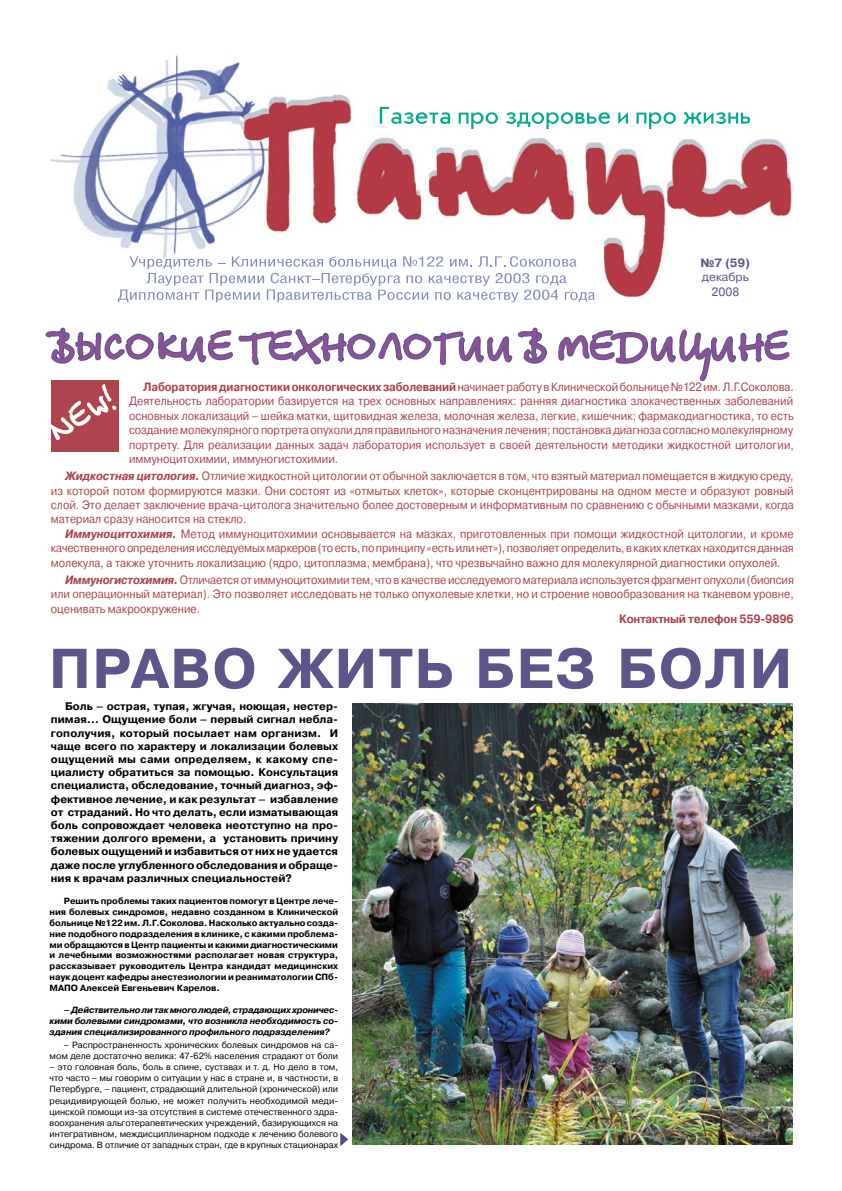
<style>
.page{position:relative;width:842px;height:1191px;background:#fff}
.page>*{position:absolute;margin:0;border:0;box-sizing:border-box;transform-origin:0 0}
.t1{font:700 56px "Pragmatica C";letter-spacing:.025em;color:#5e558a}
.t2{font:700 41px "Betina Script C";color:#8c5198}
.t3{font:12px/14.4px "Pragmatica C";color:#ad444e;text-align:justify;scale:.91 1}
.t4{font:700 12px "Pragmatica C";letter-spacing:-.02em;color:#ad444e;scale:.93 1}
.t5{font:12px/14.4px "Pragmatica C";color:#5e558a;text-align:center}
.t6{font:700 12px "Pragmatica C";color:#5e558a}
.t7{font:700 11px/13.2px "Pragmatica C";color:#000}
.t8{font:9px/11px "Pragmatica C";color:#000;text-align:right}
.t9{font:700 9px/10.8px "Pragmatica C";color:#000;text-align:justify}
.t10{font:italic 700 9px/10.8px "Pragmatica C";letter-spacing:-.01em;color:#000;text-align:justify}
.s1{font-weight:700}
.s2{font-weight:700;font-style:italic}
</style>
<div class="page">
<img style="left:50px;top:53px;width:742px;height:187px">
<svg style="left:380px;top:107px;width:70px;height:17px"></svg>
<svg style="left:459px;top:112px;width:39px;height:17px"></svg>
<svg style="left:506px;top:112px;width:104px;height:17px"></svg>
<svg style="left:618px;top:112px;width:10px;height:12px"></svg>
<svg style="left:636px;top:112px;width:40px;height:17px"></svg>
<svg style="left:684px;top:112px;width:66px;height:12px"></svg>
<svg style="left:45px;top:240px;width:745px;height:212px"></svg>
<div style="left:671px;top:244px;width:115px;height:67px;background:#fff"></div>
<svg style="left:340px;top:1132px;width:8px;height:14px"></svg>
<img style="left:352px;top:703px;width:440px;height:441px">
<p class="t6" style="left:700px;top:256px;width:51px">№7 (59)</p>
<p class="t5" style="left:702px;top:270px;width:48px">декабрь<br>2008</p>
<h2 class="t2" style="left:51px;top:322px;width:740px">Высокие технологии в медицине</h2>
<p class="t3" style="left:129px;top:380px;width:732px;text-indent:14px"><span class="s1">Лаборатория диагностики онкологических заболеваний</span> начинает работу в Клинической больнице №122 им. Л.Г.Соколова.<br>Деятельность лаборатории базируется на трех основных направлениях: ранняя диагностика злокачественных заболеваний основных локализаций – шейка матки, щитовидная железа, молочная железа, легкие, кишечник; фармакодиагностика, то есть создание молекулярного портрета опухоли для правильного назначения лечения; постановка диагноза согласно молекулярному портрету. Для реализации данных задач лаборатория использует в своей деятельности методики жидкостной цитологии, иммуноцитохимии, иммуногистохимии.</p>
<p class="t3" style="left:51px;top:469px;width:818px;text-indent:14px"><span class="s2">Жидкостная цитология.</span> Отличие жидкостной цитологии от обычной заключается в том, что взятый материал помещается в жидкую среду, из которой потом формируются мазки. Они состоят из «отмытых клеток», которые сконцентрированы на одном месте и образуют ровный слой. Это делает заключение врача-цитолога значительно более достоверным и информативным по сравнению с обычными мазками, когда материал сразу наносится на стекло.</p>
<p class="t3" style="left:51px;top:526px;width:818px;text-indent:14px"><span class="s2">Иммуноцитохимия.</span> Метод иммуноцитохимии основывается на мазках, приготовленных при помощи жидкостной цитологии, и кроме качественного определения исследуемых маркеров (то есть, по принципу «есть или нет»), позволяет определить, в каких клетках находится данная молекула, а также уточнить локализацию (ядро, цитоплазма, мембрана), что чрезвычайно важно для молекулярной диагностики опухолей.</p>
<p class="t3" style="left:51px;top:572px;width:818px;text-indent:14px"><span class="s2">Иммуногистохимия.</span> Отличается от иммуноцитохимии тем, что в качестве исследуемого материала используется фрагмент опухоли (биопсия или операционный материал). Это позволяет исследовать не только опухолевые клетки, но и строение новообразования на тканевом уровне, оценивать макроокружение.</p>
<p class="t4" style="left:619px;top:612px;width:189px">Контактный телефон 559-9896</p>
<h1 class="t1" style="left:49px;top:637px;width:745px">Право жить без боли</h1>
<p class="t7" style="left:51px;top:700px;width:289px;text-indent:14px">Боль – острая, тупая, жгучая, ноющая, нестер&shy;пимая… Ощущение боли – первый сигнал небла&shy;гополучия, который посылает нам организм. И чаще всего по характеру и локализации болевых ощущений мы сами определяем, к какому спе&shy;циалисту обратиться за помощью. Консультация специалиста, обследование, точный диагноз, эф&shy;фективное лечение, и как результат – избавление от страданий. Но что делать, если изматывающая боль сопровождает человека неотступно на про&shy;тяжении долгого времени, а установить причину болевых ощущений и избавиться от них не удается даже после углубленного обследования и обраще&shy;ния к врачам различных специальностей?</p>
<p class="t9" style="left:50px;top:896px;width:290px;text-indent:14px">Решить проблемы таких пациентов помогут в Центре лече&shy;ния болевых синдромов, недавно созданном в Клинической больнице №122 им. Л.Г.Соколова. Насколько актуально созда&shy;ние подобного подразделения в клинике, с какими проблема&shy;ми обращаются в Центр пациенты и какими диагностическими и лечебными возможностями располагает новая структура, рассказывает руководитель Центра кандидат медицинских наук доцент кафедры анестезиологии и реаниматологии СПб-МАПО Алексей Евгеньевич Карелов.</p>
<p class="t10" style="left:50px;top:1004px;width:290px;text-indent:14px">– Действительно ли так много людей, страдающих хроничес&shy;кими болевыми синдромами, что возникла необходимость со&shy;здания специализированного профильного подразделения?</p>
<p class="t8" style="left:50px;top:1040px;width:290px">– Распространенность хронических болевых синдромов на са&shy;мом деле достаточно велика: 47-62% населения страдают от боли</p>
<p class="t8" style="left:50px;top:1062px;width:290px;text-align:justify">– это головная боль, боль в спине, суставах и т. д. Но дело в том, что часто – мы говорим о ситуации у нас в стране и, в частности, в Петербурге, – пациент, страдающий длительной (хронической) или рецидивирующей болью, не может получить необходимой меди&shy;цинской помощи из-за отсутствия в системе отечественного здра&shy;воохранения альготерапевтических учреждений, базирующихся на интегративном, междисциплинарном подходе к лечению болевого синдрома. В отличие от западных стран, где в крупных стационарах</p>
</div>
